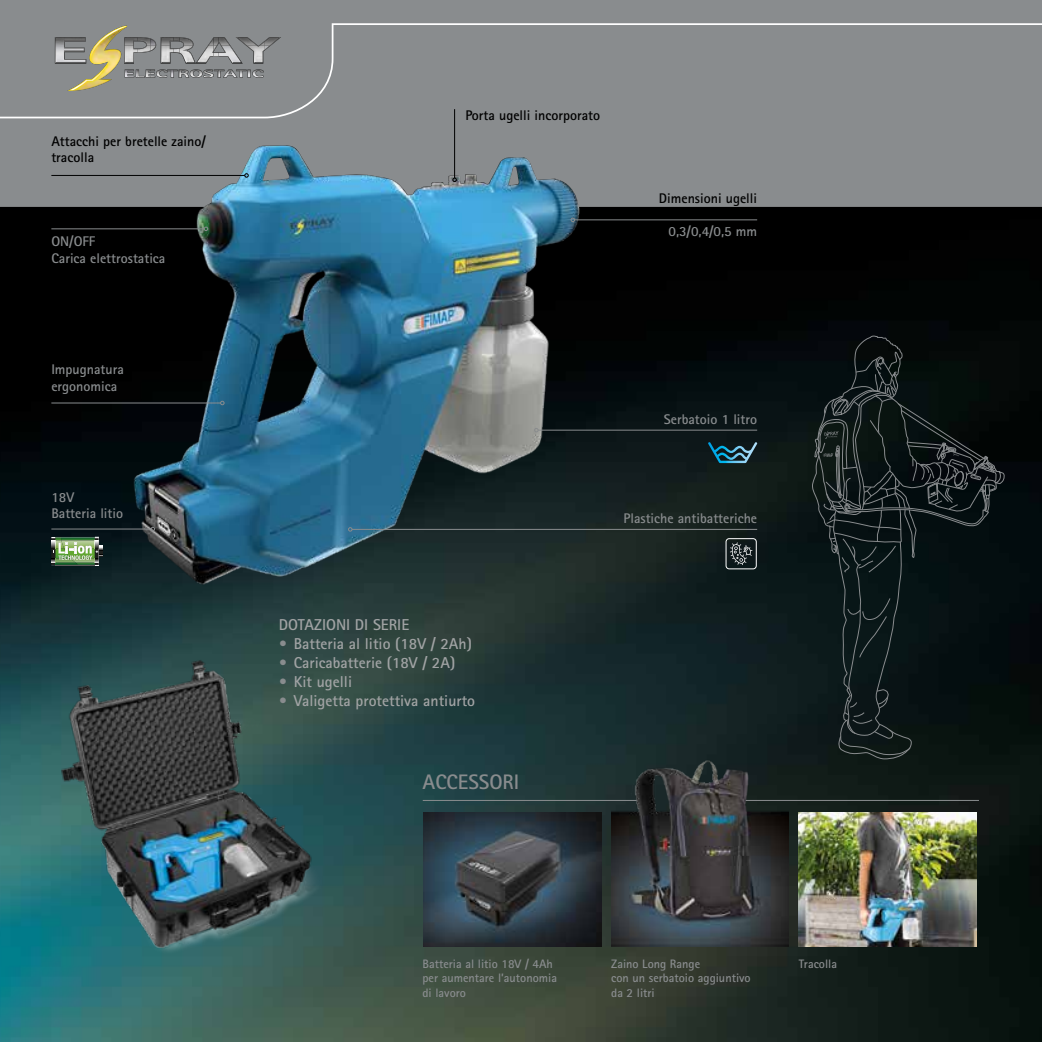
<style>
.page{position:relative;width:1042px;height:1042px;background:#fff}
.page>*{position:absolute;margin:0;border:0;box-sizing:border-box;transform-origin:0 0}
.t1{font:700 21px "Rotis Sans Serif";color:#898c8e}
.t2{font:700 15.75px "Rotis Sans Serif";color:#a1a3a4}
.t3{font:700 14px/16.8px "Rotis Sans Serif";color:#898c8e}
.t4{font:700 14px/16.8px "Rotis Sans Serif";color:#000}
.t5{font:700 12.25px/14.7px "Rotis Sans Serif";color:#898c8e}
.s1{color:#898c8e}
</style>
<div class="page">
<img style="left:0;top:207px;width:1042px;height:835px">
<svg style="left:708px;top:442px;width:49px;height:21px"></svg>
<svg style="left:51px;top:537px;width:30px;height:29px"></svg>
<hr style="left:55px;top:565px;width:40px;height:1px;background:#5e5c5b">
<img style="left:81px;top:207px;width:534px;height:413px">
<img style="left:48px;top:652px;width:284px;height:313px">
<img style="left:424px;top:812px;width:177px;height:134px">
<img style="left:611px;top:755px;width:178px;height:191px">
<img style="left:799px;top:812px;width:177px;height:134px">
<hr style="left:574px;top:219px;width:183px;height:1px;background:#898c8e">
<svg style="left:570px;top:218px;width:5px;height:4px"></svg>
<hr style="left:51px;top:228px;width:153px;height:1px;background:#898c8e">
<svg style="left:204px;top:227px;width:4px;height:4px"></svg>
<hr style="left:51px;top:402px;width:170px;height:1px;background:#898c8e">
<svg style="left:220px;top:401px;width:4px;height:4px"></svg>
<hr style="left:51px;top:528px;width:100px;height:1px;background:#898c8e">
<svg style="left:151px;top:527px;width:4px;height:4px"></svg>
<hr style="left:538px;top:430px;width:219px;height:1px;background:#898c8e">
<svg style="left:534px;top:428px;width:4px;height:4px"></svg>
<hr style="left:352px;top:529px;width:405px;height:1px;background:#898c8e">
<svg style="left:348px;top:527px;width:4px;height:4px"></svg>
<svg style="left:730px;top:542px;width:22px;height:23px"></svg>
<div style="left:725px;top:538px;width:32px;height:31px;border:1px solid #fff;border-radius:3px"></div>
<hr style="left:423px;top:800px;width:213px;height:1px;background:#898c8e">
<svg style="left:811px;top:335px;width:194px;height:425px;background:#0f1819"></svg>
<svg style="left:0;top:0;width:1042px;height:207px;background:#878d91"></svg>
<hr style="left:746px;top:800px;width:233px;height:1px;background:#898c8e">
<p class="t4" style="left:51px;top:132px;width:156px">Attacchi per bretelle zaino/ tracolla</p>
<p class="t3" style="left:51px;top:233px;width:116px">ON/OFF<br>Carica elettrostatica</p>
<p class="t3" style="left:51px;top:361px;width:74px">Impugnatura ergonomica</p>
<p class="t3" style="left:51px;top:488px;width:73px">18V<br>Batteria litio</p>
<p class="t4" style="left:465px;top:106px;width:136px">Porta ugelli incorporato</p>
<p class="t4" style="left:659px;top:189px;width:100px">Dimensioni ugelli</p>
<p class="t3" style="left:668px;top:223px;width:90px">0,3/0,4/0,5 mm</p>
<p class="t2" style="left:279px;top:615px;width:132px">DOTAZIONI DI SERIE</p>
<p class="t2" style="left:279px;top:634px;width:195px"><span class="s1">•</span> Batteria al litio (18V / 2Ah)</p>
<p class="t2" style="left:279px;top:653px;width:178px"><span class="s1">•</span> Caricabatterie (18V / 2A)</p>
<p class="t2" style="left:279px;top:671px;width:75px"><span class="s1">•</span> Kit ugelli</p>
<p class="t2" style="left:279px;top:690px;width:198px"><span class="s1">•</span> Valigetta protettiva antiurto</p>
<h1 class="t1" style="left:422px;top:768px;width:98px">ACCESSORI</h1>
<p class="t3" style="left:664px;top:411px;width:95px">Serbatoio 1 litro</p>
<p class="t3" style="left:623px;top:510px;width:135px">Plastiche antibatteriche</p>
<p class="t5" style="left:422px;top:956px;width:136px">Batteria al litio 18V / 4Ah per aumentare l’autonomia di lavoro</p>
<p class="t5" style="left:611px;top:956px;width:141px">Zaino Long Range<br>con un serbatoio aggiuntivo da 2 litri</p>
<p class="t5" style="left:799px;top:956px;width:40px">Tracolla</p>
</div>
